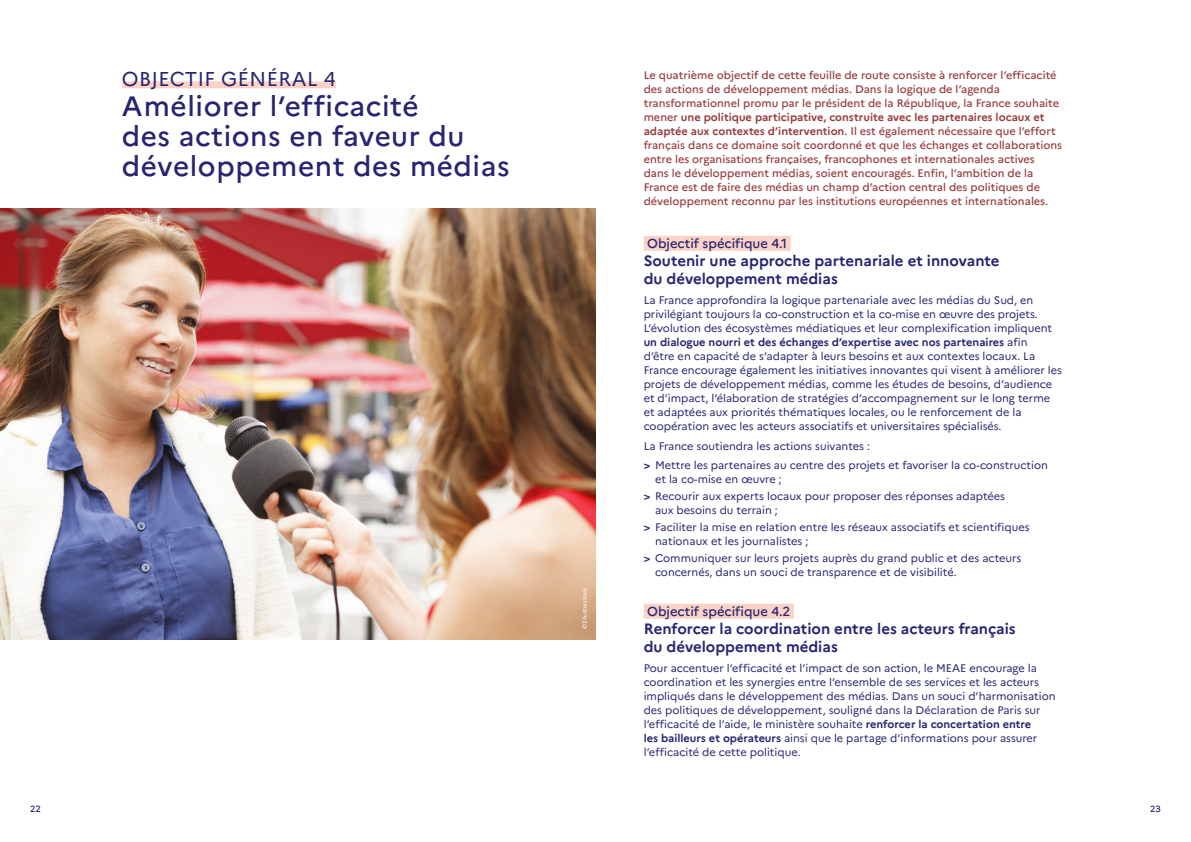
<style>
.page{position:relative;width:1191px;height:842px;background:#fff}
.page>*{position:absolute;margin:0;border:0;box-sizing:border-box;transform-origin:0 0}
.H3_objectif_general{font:500 28px/30px "Marianne";letter-spacing:.02em;color:#272571}
.H3_objectif_general-2{font:20px "Marianne";letter-spacing:.02em;color:#272571}
.H4_objectif_specifique{font:700 15px/18px "Marianne";color:#272571}
.H4_objectif_specifique-2{font:500 13px "Marianne";color:#272571}
.corps_texte{font:11px/14px "Marianne";color:#272571}
.chapo_objectif{font:500 11px/14px "Marianne";color:#983d3f}
.t1{font:500 9px "Marianne";color:#272571}
.credit_photo{font:italic 6px "Marianne";color:#fff}
.s1{font-weight:700}
</style>
<div class="page">
<div style="left:643px;top:236px;width:147px;height:15px;background:#fad2c6"></div>
<div style="left:643px;top:604px;width:150px;height:15px;background:#fad2c6"></div>
<div style="left:122px;top:81px;width:214px;height:7px;background:#fad2c6"></div>
<img style="left:0;top:208px;width:595px;height:431px">
<h3 class="H3_objectif_general-2" style="left:122px;top:63px;width:215px">OBJECTIF GÉNÉRAL 4</h3>
<h3 class="H3_objectif_general" style="left:122px;top:89px;width:389px">Améliorer l’efficacité<br>des actions en faveur du développement des médias</h3>
<p class="credit_photo" style="left:580px;top:629px;width:44px;rotate:-90deg">© Shutterstock</p>
<p class="chapo_objectif" style="left:643px;top:67px;width:420px">Le quatrième objectif de cette feuille de route consiste à renforcer l’efficacité des actions de développement médias. Dans la logique de l’agenda transformationnel promu par le président de la République, la France souhaite mener <span class="s1">une politique participative, construite avec les partenaires locaux et adaptée aux contextes d’intervention</span>. Il est également nécessaire que l’effort français dans ce domaine soit coordonné et que les échanges et collaborations entre les organisations françaises, francophones et internationales actives dans le développement médias, soient encouragés. Enfin, l’ambition de la France est de faire des médias un champ d’action central des politiques de développement reconnu par les institutions européennes et internationales.</p>
<h4 class="H4_objectif_specifique-2" style="left:647px;top:234px;width:141px">Objectif spécifique 4.1</h4>
<h4 class="H4_objectif_specifique" style="left:643px;top:252px;width:357px">Soutenir une approche partenariale et innovante du développement médias</h4>
<p class="corps_texte" style="left:643px;top:292px;width:420px">La France approfondira la logique partenariale avec les médias du Sud, en privilégiant toujours la co-construction et la co-mise en œuvre des projets.<br>L’évolution des écosystèmes médiatiques et leur complexification impliquent <span class="s1">un dialogue nourri et des échanges d’expertise avec nos partenaires</span> afin<br>d’être en capacité de s’adapter à leurs besoins et aux contextes locaux. La France encourage également les initiatives innovantes qui visent à améliorer les projets de développement médias, comme les études de besoins, d’audience et d’impact, l’élaboration de stratégies d’accompagnement sur le long terme et adaptées aux priorités thématiques locales, ou le renforcement de la coopération avec les acteurs associatifs et universitaires spécialisés.</p>
<p class="corps_texte" style="left:643px;top:438px;width:228px">La France soutiendra les actions suivantes :</p>
<p class="corps_texte" style="left:655px;top:458px;width:394px;text-indent:-11px"><span class="s1">&gt;</span> Mettre les partenaires au centre des projets et favoriser la co-construction et la co-mise en œuvre ;</p>
<p class="corps_texte" style="left:655px;top:488px;width:352px;text-indent:-11px"><span class="s1">&gt;</span> Recourir aux experts locaux pour proposer des réponses adaptées aux besoins du terrain ;</p>
<p class="corps_texte" style="left:655px;top:519px;width:376px;text-indent:-11px"><span class="s1">&gt;</span> Faciliter la mise en relation entre les réseaux associatifs et scientifiques nationaux et les journalistes ;</p>
<p class="corps_texte" style="left:655px;top:550px;width:368px;text-indent:-11px"><span class="s1">&gt;</span> Communiquer sur leurs projets auprès du grand public et des acteurs concernés, dans un souci de transparence et de visibilité.</p>
<h4 class="H4_objectif_specifique-2" style="left:647px;top:601px;width:144px">Objectif spécifique 4.2</h4>
<h4 class="H4_objectif_specifique" style="left:643px;top:620px;width:373px">Renforcer la coordination entre les acteurs français du développement médias</h4>
<p class="corps_texte" style="left:643px;top:660px;width:413px">Pour accentuer l’efficacité et l’impact de son action, le MEAE encourage la coordination et les synergies entre l’ensemble de ses services et les acteurs impliqués dans le développement des médias. Dans un souci d’harmonisation des politiques de développement, souligné dans la Déclaration de Paris sur l’efficacité de l’aide, le ministère souhaite <span class="s1">renforcer la concertation entre<br>les bailleurs et opérateurs</span> ainsi que le partage d’informations pour assurer l’efficacité de cette politique.</p>
<p class="t1" style="left:30px;top:802px;width:12px">22</p>
<p class="t1" style="left:1150px;top:802px;width:12px">23</p>
</div>
